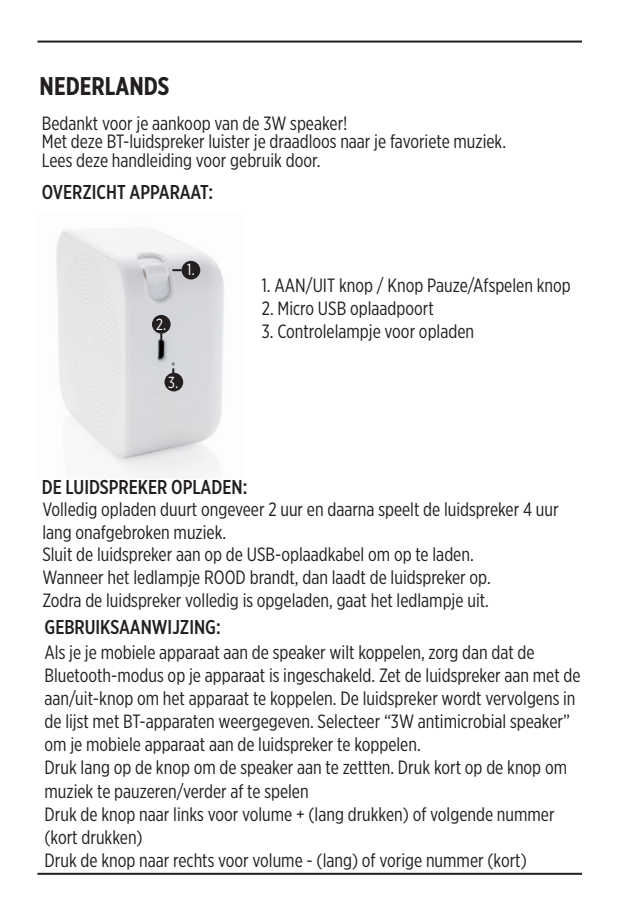
<style>
.page{position:relative;width:624px;height:908px;background:#fff}
.page>*{position:absolute;margin:0;border:0;box-sizing:border-box;transform-origin:0 0}
.Language{font:700 25.6px "Gotham X Narrow";color:#231f20}
.t1{font:500 20px "Gotham X Narrow";color:#231f20}
.t2{font:19.2px/23.2px "Gotham X Narrow";color:#231f20}
.t3{font:16px "Gotham X Narrow";color:#fff}
</style>
<div class="page">
<hr style="left:37px;top:41px;width:545px;height:2px;background:#231f20">
<hr style="left:37px;top:872px;width:545px;height:2px;background:#231f20">
<img style="left:56px;top:228px;width:168px;height:250px">
<div style="left:181px;top:261px;width:19px;height:18px;background:#231f20;border-radius:50%"></div>
<div style="left:152px;top:315px;width:19px;height:18px;background:#231f20;border-radius:50%"></div>
<div style="left:164px;top:372px;width:19px;height:19px;background:#231f20;border-radius:50%"></div>
<svg style="left:160px;top:333px;width:2px;height:7px"></svg>
<svg style="left:172px;top:269px;width:9px;height:2px"></svg>
<p class="Language" style="left:40px;top:71px;width:131px">NEDERLANDS</p>
<p class="t2" style="left:42px;top:111px;width:307px">Bedankt voor je aankoop van de 3W speaker!</p>
<p class="t2" style="left:42px;top:130px;width:466px">Met deze BT-luidspreker luister je draadloos naar je favoriete muziek.</p>
<p class="t2" style="left:42px;top:148px;width:280px">Lees deze handleiding voor gebruik door.</p>
<p class="t1" style="left:42px;top:179px;width:173px">OVERZICHT APPARAAT:</p>
<p class="t3" style="left:156px;top:315px;width:12px">2.</p>
<p class="t3" style="left:187px;top:260px;width:9px">1.</p>
<p class="t3" style="left:168px;top:373px;width:11px">3.</p>
<p class="t2" style="left:262px;top:273px;width:310px">1. AAN/UIT knop / Knop Pauze/Afspelen knop</p>
<p class="t2" style="left:262px;top:296px;width:173px">2. Micro USB oplaadpoort</p>
<p class="t2" style="left:262px;top:319px;width:214px">3. Controlelampje voor opladen</p>
<p class="t1" style="left:42px;top:474px;width:207px">DE LUIDSPREKER OPLADEN:</p>
<p class="t2" style="left:42px;top:497px;width:517px">Volledig opladen duurt ongeveer 2 uur en daarna speelt de luidspreker 4 uur lang onafgebroken muziek.</p>
<p class="t2" style="left:42px;top:542px;width:433px">Sluit de luidspreker aan op de USB-oplaadkabel om op te laden.</p>
<p class="t2" style="left:42px;top:565px;width:450px">Wanneer het ledlampje ROOD brandt, dan laadt de luidspreker op.</p>
<p class="t2" style="left:42px;top:587px;width:448px">Zodra de luidspreker volledig is opgeladen, gaat het ledlampje uit.</p>
<p class="t1" style="left:45px;top:615px;width:178px">GEBRUIKSAANWIJZING:</p>
<p class="t2" style="left:45px;top:640px;width:537px">Als je je mobiele apparaat aan de speaker wilt koppelen, zorg dan dat de Bluetooth-modus op je apparaat is ingeschakeld. Zet de luidspreker aan met de aan/uit-knop om het apparaat te koppelen. De luidspreker wordt vervolgens in de lijst met BT-apparaten weergegeven. Selecteer “3W antimicrobial speaker” om je mobiele apparaat aan de luidspreker te koppelen.</p>
<p class="t2" style="left:45px;top:755px;width:524px">Druk lang op de knop om de speaker aan te zettten. Druk kort op de knop om muziek te pauzeren/verder af te spelen</p>
<p class="t2" style="left:45px;top:801px;width:511px">Druk de knop naar links voor volume + (lang drukken) of volgende nummer (kort drukken)</p>
<p class="t2" style="left:45px;top:847px;width:483px">Druk de knop naar rechts voor volume - (lang) of vorige nummer (kort)</p>
</div>
